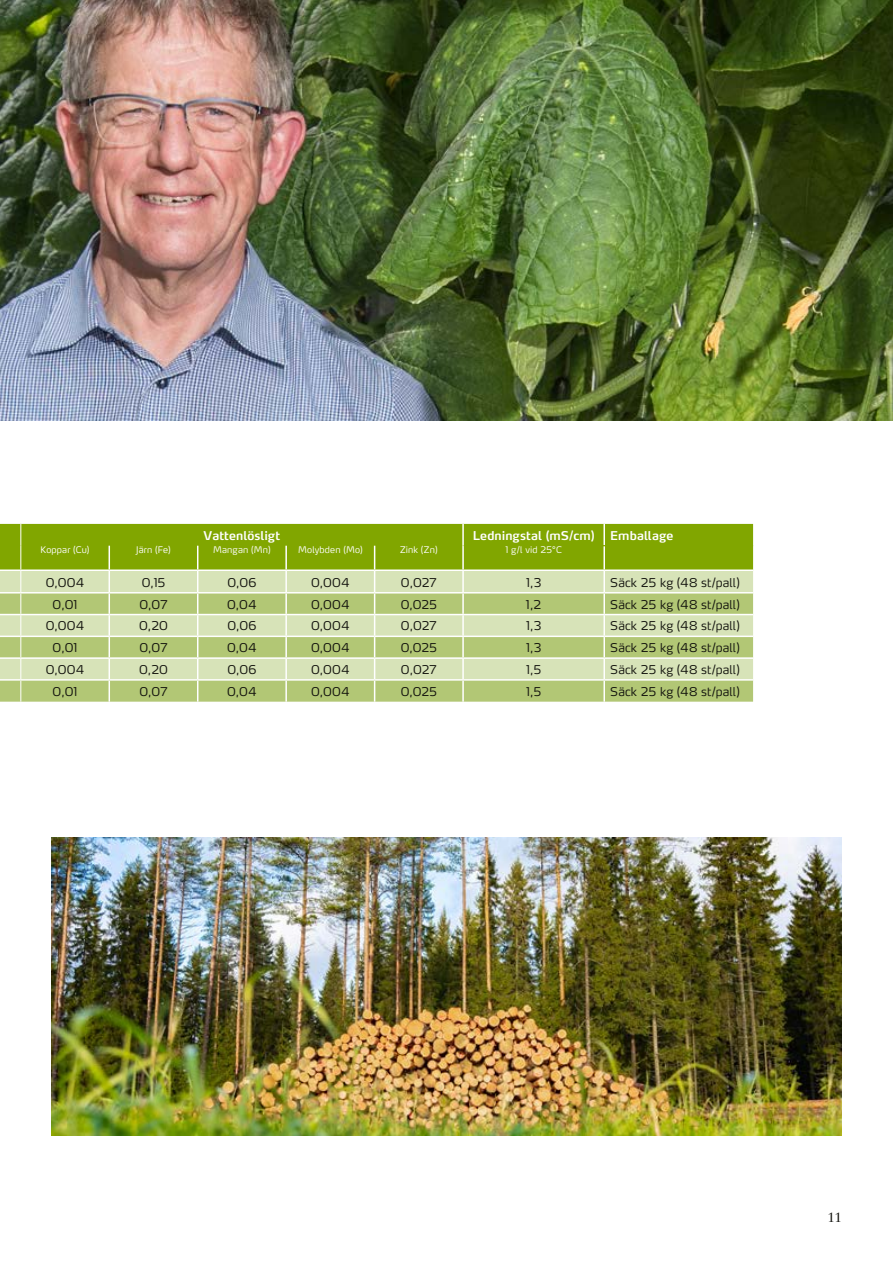
<style>
.page{position:relative;width:893px;height:1263px;background:#fff}
.page>*{position:absolute;margin:0;border:0;box-sizing:border-box;transform-origin:0 0}
.t1{font:13.5px "Sabon";color:#12120d}
.t2{font:300 12px "Yara Max LF";letter-spacing:.015em;color:#12120d}
.t3{font:600 12px "Yara Max LF";letter-spacing:.01em;color:#fff}
.t4{font:300 9px "Yara Max LF";letter-spacing:.02em;color:#fff}
</style>
<div class="page">
<svg style="left:0;top:524px;width:753px;height:178px;background:#b6cb76"></svg>
<hr style="left:462px;top:524px;width:2px;height:22px;background:#fff">
<hr style="left:462px;top:546px;width:2px;height:23px;background:#fff">
<hr style="left:462px;top:571px;width:2px;height:21px;background:#fff">
<hr style="left:462px;top:593px;width:2px;height:21px;background:#fff">
<hr style="left:462px;top:615px;width:2px;height:21px;background:#fff">
<hr style="left:462px;top:637px;width:2px;height:20px;background:#fff">
<hr style="left:462px;top:659px;width:2px;height:20px;background:#fff">
<hr style="left:462px;top:681px;width:2px;height:21px;background:#fff">
<hr style="left:603px;top:524px;width:2px;height:21px;background:#fff">
<hr style="left:603px;top:546px;width:2px;height:23px;background:#fff">
<hr style="left:603px;top:571px;width:2px;height:21px;background:#fff">
<hr style="left:603px;top:593px;width:2px;height:21px;background:#fff">
<hr style="left:603px;top:615px;width:2px;height:21px;background:#fff">
<hr style="left:603px;top:637px;width:2px;height:20px;background:#fff">
<hr style="left:603px;top:659px;width:2px;height:20px;background:#fff">
<hr style="left:603px;top:681px;width:2px;height:21px;background:#fff">
<hr style="left:464px;top:545px;width:140px;height:1px;background:#81a600">
<hr style="left:604px;top:545px;width:149px;height:1px;background:#81a600">
<img style="left:51px;top:838px;width:791px;height:297px">
<img style="left:0;top:0;width:893px;height:421px">
<p class="t3" style="left:204px;top:528px;width:78px">Vattenlösligt</p>
<p class="t3" style="left:473px;top:528px;width:123px">Ledningstal (mS/cm)</p>
<p class="t3" style="left:610px;top:528px;width:65px">Emballage</p>
<p class="t4" style="left:41px;top:544px;width:51px">Koppar (Cu)</p>
<p class="t4" style="left:136px;top:544px;width:36px">Järn (Fe)</p>
<p class="t4" style="left:213px;top:544px;width:59px">Mangan (Mn)</p>
<p class="t4" style="left:298px;top:544px;width:66px">Molybden (Mo)</p>
<p class="t4" style="left:400px;top:544px;width:39px">Zink (Zn)</p>
<p class="t4" style="left:505px;top:544px;width:58px">1 g/l vid 25°C</p>
<p class="t2" style="left:46px;top:575px;width:40px">0,004</p>
<p class="t2" style="left:142px;top:575px;width:25px">0,15</p>
<p class="t2" style="left:227px;top:575px;width:31px">0,06</p>
<p class="t2" style="left:311px;top:575px;width:40px">0,004</p>
<p class="t2" style="left:401px;top:575px;width:37px">0,027</p>
<p class="t2" style="left:526px;top:575px;width:17px">1,3</p>
<p class="t2" style="left:610px;top:575px;width:131px">Säck 25 kg (48 st/pall)</p>
<p class="t2" style="left:53px;top:597px;width:26px">0,01</p>
<p class="t2" style="left:139px;top:597px;width:30px">0,07</p>
<p class="t2" style="left:227px;top:597px;width:31px">0,04</p>
<p class="t2" style="left:311px;top:597px;width:40px">0,004</p>
<p class="t2" style="left:401px;top:597px;width:38px">0,025</p>
<p class="t2" style="left:526px;top:597px;width:17px">1,2</p>
<p class="t2" style="left:610px;top:597px;width:131px">Säck 25 kg (48 st/pall)</p>
<p class="t2" style="left:46px;top:618px;width:40px">0,004</p>
<p class="t2" style="left:139px;top:618px;width:30px">0,20</p>
<p class="t2" style="left:227px;top:618px;width:31px">0,06</p>
<p class="t2" style="left:311px;top:618px;width:40px">0,004</p>
<p class="t2" style="left:401px;top:618px;width:37px">0,027</p>
<p class="t2" style="left:526px;top:618px;width:17px">1,3</p>
<p class="t2" style="left:610px;top:618px;width:131px">Säck 25 kg (48 st/pall)</p>
<p class="t2" style="left:53px;top:640px;width:26px">0,01</p>
<p class="t2" style="left:139px;top:640px;width:30px">0,07</p>
<p class="t2" style="left:227px;top:640px;width:31px">0,04</p>
<p class="t2" style="left:311px;top:640px;width:40px">0,004</p>
<p class="t2" style="left:401px;top:640px;width:38px">0,025</p>
<p class="t2" style="left:526px;top:640px;width:17px">1,3</p>
<p class="t2" style="left:610px;top:640px;width:131px">Säck 25 kg (48 st/pall)</p>
<p class="t2" style="left:46px;top:662px;width:40px">0,004</p>
<p class="t2" style="left:139px;top:662px;width:30px">0,20</p>
<p class="t2" style="left:227px;top:662px;width:31px">0,06</p>
<p class="t2" style="left:311px;top:662px;width:40px">0,004</p>
<p class="t2" style="left:401px;top:662px;width:37px">0,027</p>
<p class="t2" style="left:526px;top:662px;width:17px">1,5</p>
<p class="t2" style="left:610px;top:662px;width:131px">Säck 25 kg (48 st/pall)</p>
<p class="t2" style="left:53px;top:684px;width:26px">0,01</p>
<p class="t2" style="left:139px;top:684px;width:30px">0,07</p>
<p class="t2" style="left:227px;top:684px;width:31px">0,04</p>
<p class="t2" style="left:311px;top:684px;width:40px">0,004</p>
<p class="t2" style="left:401px;top:684px;width:38px">0,025</p>
<p class="t2" style="left:526px;top:684px;width:17px">1,5</p>
<p class="t2" style="left:610px;top:684px;width:131px">Säck 25 kg (48 st/pall)</p>
<p class="t1" style="left:827px;top:1209px;width:16px">11</p>
</div>
